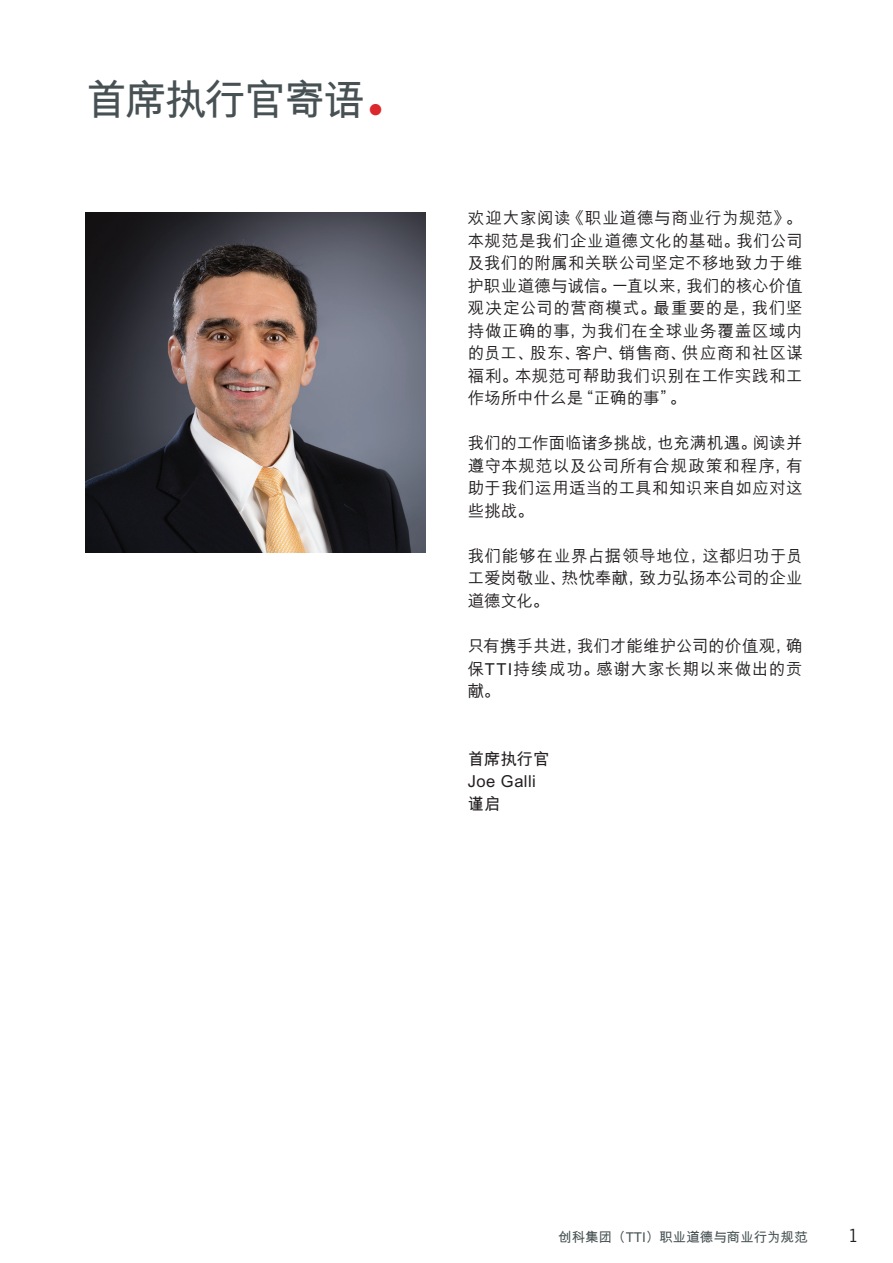
<style>
.page{position:relative;width:893px;height:1263px;background:#fff}
.page>*{position:absolute;margin:0;border:0;box-sizing:border-box;transform-origin:0 0}
.t1{font:700 42px "M Hei PRC";letter-spacing:-.055em;color:#475153}
.t2{font:18px "Trade Gothic LT Std";color:#231f20}
.t3{font:500 16.5px/22.5px "M Hei PRC";letter-spacing:.02em;color:#231f20;text-align:justify}
.t4{font:700 16.5px "M Hei PRC";letter-spacing:.025em;color:#231f20}
.t5{font:700 13.5px "M Hei PRC";color:#475153}
</style>
<div class="page">
<img style="left:85px;top:213px;width:340px;height:340px">
<p class="t1" style="left:85px;top:77px;width:300px">首席执行官寄语<sub>•</sub></p>
<p class="t3" style="left:468px;top:207px;width:336px">欢迎大家阅读《职业道德与商业行为规范》。本规范是我们企业道德文化的基础。我们公司及我们的附属和关联公司坚定不移地致力于维护职业道德与诚信。一直以来，我们的核心价值观决定公司的营商模式。最重要的是，我们坚持做正确的事，为我们在全球业务覆盖区域内的员工、股东、客户、销售商、供应商和社区谋福利。本规范可帮助我们识别在工作实践和工作场所中什么是“正确的事”。</p>
<p class="t3" style="left:468px;top:432px;width:336px">我们的工作面临诸多挑战，也充满机遇。阅读并遵守本规范以及公司所有合规政策和程序，有助于我们运用适当的工具和知识来自如应对这些挑战。</p>
<p class="t3" style="left:468px;top:545px;width:336px">我们能够在业界占据领导地位，这都归功于员工爱岗敬业、热忱奉献，致力弘扬本公司的企业道德文化。</p>
<p class="t3" style="left:468px;top:635px;width:336px">只有携手共进，我们才能维护公司的价值观，确保TTI持续成功。感谢大家长期以来做出的贡献。</p>
<p class="t4" style="left:468px;top:749px;width:83px">首席执行官</p>
<p class="t4" style="left:468px;top:772px;width:69px">Joe Galli</p>
<p class="t4" style="left:468px;top:794px;width:35px">谨启</p>
<p class="t5" style="left:558px;top:1229px;width:251px">创科集团（TTI）职业道德与商业行为规范</p>
<p class="t2" style="left:848px;top:1224px;width:12px">1</p>
</div>
